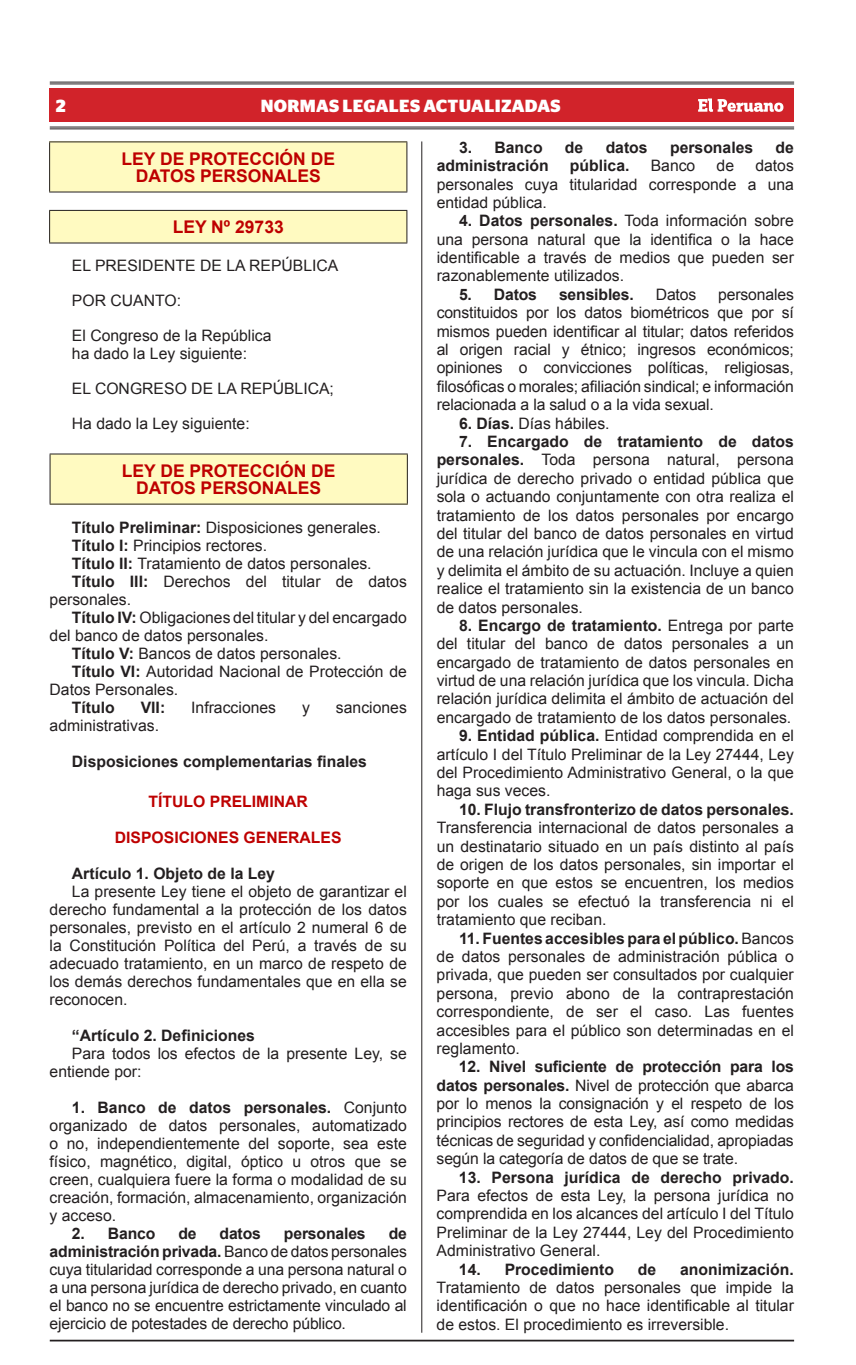
<style>
.page{position:relative;width:856px;height:1365px;background:#fff}
.page>*{position:absolute;margin:0;border:0;box-sizing:border-box;transform-origin:0 0}
.t1{font:700 17.5px/17.5px "Arial";color:#be0000;text-align:center}
.t2{font:700 17.5px "Stag Sans";letter-spacing:.02em;color:#fff}
.t3{font:15.75px/18.4px "Arial";color:#231f20;text-align:justify}
.t4{font:700 15.75px "Arial";color:#231f20}
.t5{font:700 15.75px "Arial";color:#be0000}
.s1{font-weight:700}
</style>
<div class="page">
<hr style="left:50px;top:1339px;width:744px;height:2px;background:#231f20">
<div style="left:50px;top:88px;width:744px;height:34px;background:#d1232a"></div>
<hr style="left:50px;top:82px;width:744px;height:1px;background:#231f20">
<hr style="left:50px;top:84px;width:744px;height:1px;background:#231f20">
<hr style="left:50px;top:127px;width:744px;height:1px;background:#231f20">
<hr style="left:50px;top:128px;width:744px;height:1px;background:#231f20">
<svg style="left:698px;top:98px;width:85px;height:14px"></svg>
<hr style="left:421px;top:141px;width:1px;height:1191px;background:#231f20">
<div style="left:50px;top:142px;width:357px;height:50px;background:#fffac1"></div>
<hr style="left:49px;top:141px;width:358px;height:1px;background:#231f20">
<hr style="left:49px;top:142px;width:1px;height:49px;background:#231f20">
<hr style="left:406px;top:142px;width:1px;height:49px;background:#231f20">
<hr style="left:49px;top:191px;width:358px;height:1px;background:#231f20">
<div style="left:50px;top:210px;width:357px;height:33px;background:#fffac1"></div>
<hr style="left:49px;top:210px;width:358px;height:1px;background:#231f20">
<hr style="left:49px;top:211px;width:1px;height:31px;background:#231f20">
<hr style="left:406px;top:211px;width:1px;height:31px;background:#231f20">
<hr style="left:49px;top:242px;width:358px;height:1px;background:#231f20">
<div style="left:50px;top:454px;width:357px;height:50px;background:#fffac1"></div>
<hr style="left:50px;top:453px;width:358px;height:1px;background:#231f20">
<hr style="left:50px;top:454px;width:1px;height:49px;background:#231f20">
<hr style="left:407px;top:454px;width:1px;height:49px;background:#231f20">
<hr style="left:50px;top:503px;width:358px;height:1px;background:#231f20">
<p class="t2" style="left:56px;top:96px;width:11px">2</p>
<p class="t2" style="left:261px;top:96px;width:289px">NORMAS LEGALES ACTUALIZADAS</p>
<p class="t1" style="left:121px;top:150px;width:215px">LEY DE PROTECCIÓN DE<br>DATOS PERSONALES</p>
<p class="t1" style="left:173px;top:219px;width:113px">LEY Nº 29733</p>
<p class="t3" style="left:72px;top:257px;width:268px">EL PRESIDENTE DE LA REPÚBLICA</p>
<p class="t3" style="left:72px;top:292px;width:111px">POR CUANTO:</p>
<p class="t3" style="left:72px;top:327px;width:201px;line-height:17.5px">El Congreso de la República ha dado la Ley siguiente:</p>
<p class="t3" style="left:72px;top:379px;width:263px">EL CONGRESO DE LA REPÚBLICA;</p>
<p class="t3" style="left:72px;top:414px;width:179px">Ha dado la Ley siguiente:</p>
<p class="t1" style="left:122px;top:462px;width:215px">LEY DE PROTECCIÓN DE<br>DATOS PERSONALES</p>
<p class="t3" style="left:72px;top:518px;width:310px"><span class="s1">Título Preliminar:</span> Disposiciones generales.</p>
<p class="t3" style="left:72px;top:536px;width:197px"><span class="s1">Título I:</span> Principios rectores.</p>
<p class="t3" style="left:72px;top:554px;width:301px"><span class="s1">Título II:</span> Tratamiento de datos personales.</p>
<p class="t3" style="left:72px;top:572px;width:336px"><span class="s1">Título III:</span> Derechos del titular de datos</p>
<p class="t3" style="left:50px;top:590px;width:83px">personales.</p>
<p class="t3" style="left:72px;top:608px;width:336px"><span class="s1">Título IV:</span> Obligaciones del titular y del encargado</p>
<p class="t3" style="left:50px;top:626px;width:220px">del banco de datos personales.</p>
<p class="t3" style="left:72px;top:644px;width:271px"><span class="s1">Título V:</span> Bancos de datos personales.</p>
<p class="t3" style="left:72px;top:662px;width:336px"><span class="s1">Título VI:</span> Autoridad Nacional de Protección de</p>
<p class="t3" style="left:50px;top:680px;width:130px">Datos Personales.</p>
<p class="t4" style="left:72px;top:697px;width:44px">Título</p>
<p class="t4" style="left:141px;top:697px;width:26px">VII:</p>
<p class="t3" style="left:191px;top:698px;width:86px">Infracciones</p>
<p class="t3" style="left:302px;top:698px;width:9px">y</p>
<p class="t3" style="left:336px;top:698px;width:72px">sanciones</p>
<p class="t3" style="left:50px;top:716px;width:111px">administrativas.</p>
<p class="t4" style="left:72px;top:751px;width:296px">Disposiciones complementarias finales</p>
<p class="t5" style="left:149px;top:790px;width:161px">TÍTULO PRELIMINAR</p>
<p class="t5" style="left:115px;top:826px;width:228px">DISPOSICIONES GENERALES</p>
<p class="t4" style="left:72px;top:862px;width:205px">Artículo 1. Objeto de la Ley</p>
<p class="t3" style="left:50px;top:882px;width:359px;text-indent:22px">La presente Ley tiene el objeto de garantizar el derecho fundamental a la protección de los datos personales, previsto en el artículo 2 numeral 6 de la Constitución Política del Perú, a través de su adecuado tratamiento, en un marco de respeto de los demás derechos fundamentales que en ella se reconocen.</p>
<p class="t4" style="left:72px;top:1024px;width:184px">“Artículo 2. Definiciones</p>
<p class="t3" style="left:50px;top:1044px;width:359px;text-indent:22px">Para todos los efectos de la presente Ley, se entiende por:</p>
<p class="t3" style="left:50px;top:1098px;width:359px;text-indent:22px"><span class="s1">1. Banco de datos personales.</span> Conjunto organizado de datos personales, automatizado o no, independientemente del soporte, sea este físico, magnético, digital, óptico u otros que se creen, cualquiera fuere la forma o modalidad de su creación, formación, almacenamiento, organización y acceso.</p>
<p class="t4" style="left:72px;top:1223px;width:85px">2. Banco</p>
<p class="t4" style="left:178px;top:1223px;width:20px">de</p>
<p class="t4" style="left:220px;top:1223px;width:43px">datos</p>
<p class="t4" style="left:284px;top:1223px;width:83px">personales</p>
<p class="t4" style="left:459px;top:137px;width:85px">3. Banco</p>
<p class="t4" style="left:565px;top:137px;width:20px">de</p>
<p class="t4" style="left:605px;top:137px;width:44px">datos</p>
<p class="t4" style="left:670px;top:137px;width:85px">personales</p>
<p class="t4" style="left:775px;top:137px;width:20px">de</p>
<p class="t4" style="left:437px;top:155px;width:114px">administración</p>
<p class="t4" style="left:570px;top:155px;width:61px">pública.</p>
<p class="t3" style="left:651px;top:156px;width:46px">Banco</p>
<p class="t3" style="left:716px;top:156px;width:19px">de</p>
<p class="t3" style="left:437px;top:156px;width:359px;text-indent:319px">datos personales cuya titularidad corresponde a una entidad pública.</p>
<p class="t3" style="left:437px;top:212px;width:359px;text-indent:22px"><span class="s1">4. Datos personales.</span> Toda información sobre una persona natural que la identifica o la hace identificable a través de medios que pueden ser razonablemente utilizados.</p>
<p class="t4" style="left:459px;top:284px;width:80px">5. Datos</p>
<p class="t4" style="left:559px;top:284px;width:76px">sensibles.</p>
<p class="t3" style="left:656px;top:285px;width:42px">Datos</p>
<p class="t3" style="left:437px;top:285px;width:359px;text-indent:282px">personales constituidos por los datos biométricos que por sí mismos pueden identificar al titular; datos referidos al origen racial y étnico; ingresos económicos; opiniones o convicciones políticas, religiosas, filosóficas o morales; afiliación sindical; e información relacionada a la salud o a la vida sexual.</p>
<p class="t3" style="left:459px;top:414px;width:152px"><span class="s1">6. Días.</span> Días hábiles.</p>
<p class="t3" style="left:437px;top:432px;width:359px;text-indent:22px"><span class="s1">7. Encargado de tratamiento de datos personales.</span> Toda persona natural, persona jurídica de derecho privado o entidad pública que sola o actuando conjuntamente con otra realiza el tratamiento de los datos personales por encargo del titular del banco de datos personales en virtud de una relación jurídica que le vincula con el mismo y delimita el ámbito de su actuación. Incluye a quien realice el tratamiento sin la existencia de un banco de datos personales.</p>
<p class="t3" style="left:437px;top:616px;width:359px;text-indent:22px"><span class="s1">8. Encargo de tratamiento.</span> Entrega por parte del titular del banco de datos personales a un encargado de tratamiento de datos personales en virtud de una relación jurídica que los vincula. Dicha relación jurídica delimita el ámbito de actuación del encargado de tratamiento de los datos personales.</p>
<p class="t3" style="left:437px;top:726px;width:359px;text-indent:22px"><span class="s1">9. Entidad pública.</span> Entidad comprendida en el artículo I del Título Preliminar de la Ley 27444, Ley del Procedimiento Administrativo General, o la que haga sus veces.</p>
<p class="t4" style="left:459px;top:798px;width:336px">10. Flujo transfronterizo de datos personales.</p>
<p class="t3" style="left:437px;top:818px;width:359px">Transferencia internacional de datos personales a un destinatario situado en un país distinto al país de origen de los datos personales, sin importar el soporte en que estos se encuentren, los medios por los cuales se efectuó la transferencia ni el tratamiento que reciban.</p>
<p class="t3" style="left:437px;top:928px;width:359px;text-indent:22px"><span class="s1">11. Fuentes accesibles para el público.</span> Bancos de datos personales de administración pública o privada, que pueden ser consultados por cualquier persona, previo abono de la contraprestación correspondiente, de ser el caso. Las fuentes accesibles para el público son determinadas en el reglamento.</p>
<p class="t3" style="left:437px;top:1057px;width:359px;text-indent:22px"><span class="s1">12. Nivel suficiente de protección para los datos personales.</span> Nivel de protección que abarca por lo menos la consignación y el respeto de los principios rectores de esta Ley, así como medidas técnicas de seguridad y confidencialidad, apropiadas según la categoría de datos de que se trate.</p>
<p class="t4" style="left:459px;top:1166px;width:336px">13. Persona jurídica de derecho privado.</p>
<p class="t3" style="left:437px;top:1186px;width:359px">Para efectos de esta Ley, la persona jurídica no comprendida en los alcances del artículo I del Título Preliminar de la Ley 27444, Ley del Procedimiento Administrativo General.</p>
<p class="t4" style="left:459px;top:1258px;width:157px">14. Procedimiento</p>
<p class="t4" style="left:638px;top:1258px;width:20px">de</p>
<p class="t4" style="left:680px;top:1258px;width:115px">anonimización.</p>
<p class="t3" style="left:437px;top:1278px;width:359px">Tratamiento de datos personales que impide la identificación o que no hace identificable al titular de estos. El procedimiento es irreversible.</p>
<p class="t3" style="left:50px;top:1224px;width:359px;text-indent:339px"><span class="s1">de administración privada.</span> Banco de datos personales cuya titularidad corresponde a una persona natural o a una persona jurídica de derecho privado, en cuanto el banco no se encuentre estrictamente vinculado al ejercicio de potestades de derecho público.</p>
</div>
